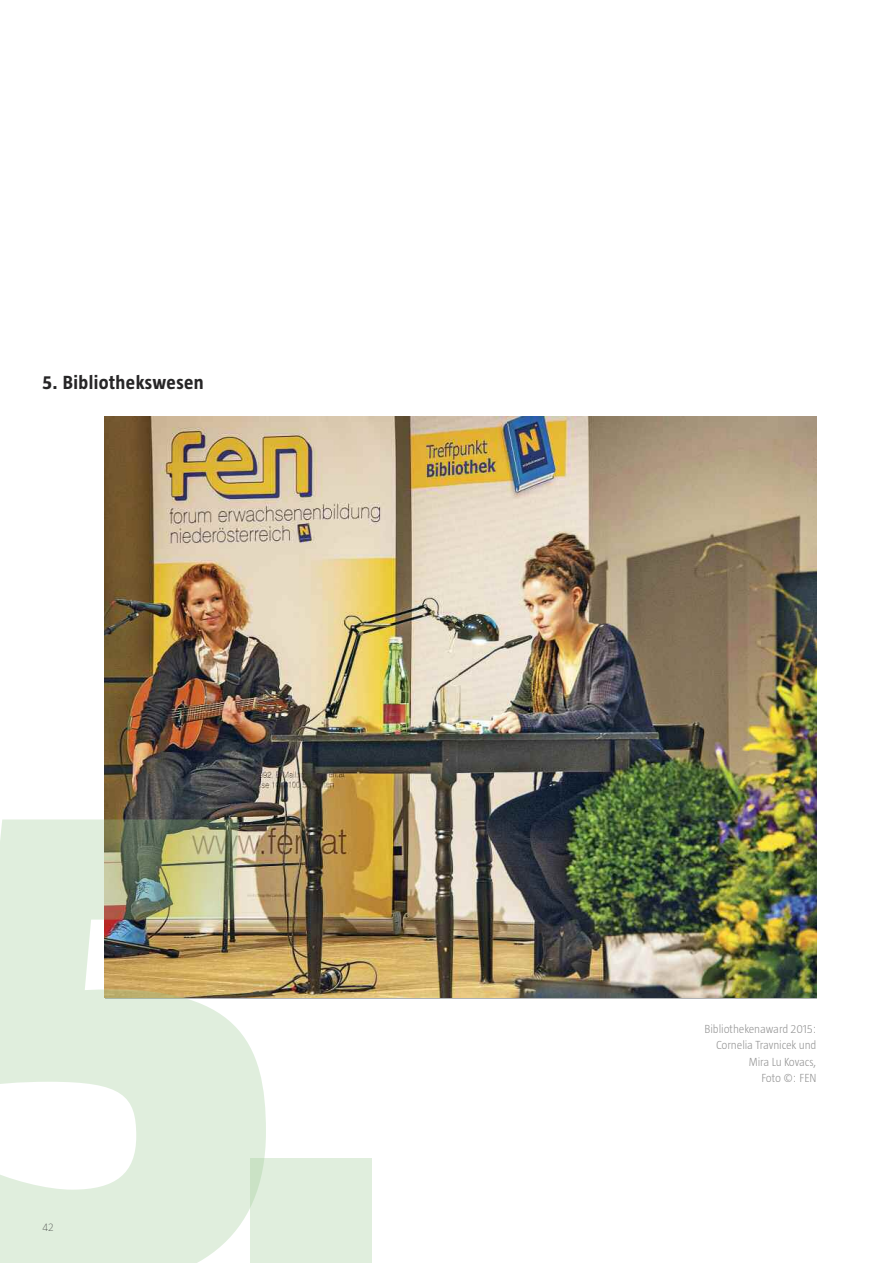
<style>
.page{position:relative;width:893px;height:1263px;background:#fff}
.page>*{position:absolute;margin:0;border:0;box-sizing:border-box;transform-origin:0 0}
.t1{font:700 19.5px "Taz";letter-spacing:.025em;color:#272627}
.t2{font:300 12px/16.5px "Taz";letter-spacing:-.005em;color:#939393;text-align:right}
.t3{font:200 11.25px "Taz";color:#272627}
</style>
<div class="page">
<img style="left:105px;top:417px;width:711px;height:580px">
<svg style="left:0;top:819px;width:266px;height:444px;fill:#e0eedd"></svg>
<div style="left:250px;top:1158px;width:122px;height:105px;background:#e0eedd"></div>
<h1 class="t1" style="left:43px;top:372px;width:163px">5. Bibliothekswesen</h1>
<p class="t3" style="left:43px;top:1222px;width:13px">42</p>
<p class="t2" style="left:704px;top:1020px;width:113px">Bibliothekenaward 2015:<br>Cornelia Travnicek und<br>Mira Lu Kovacs,<br>Foto ©: FEN</p>
</div>
